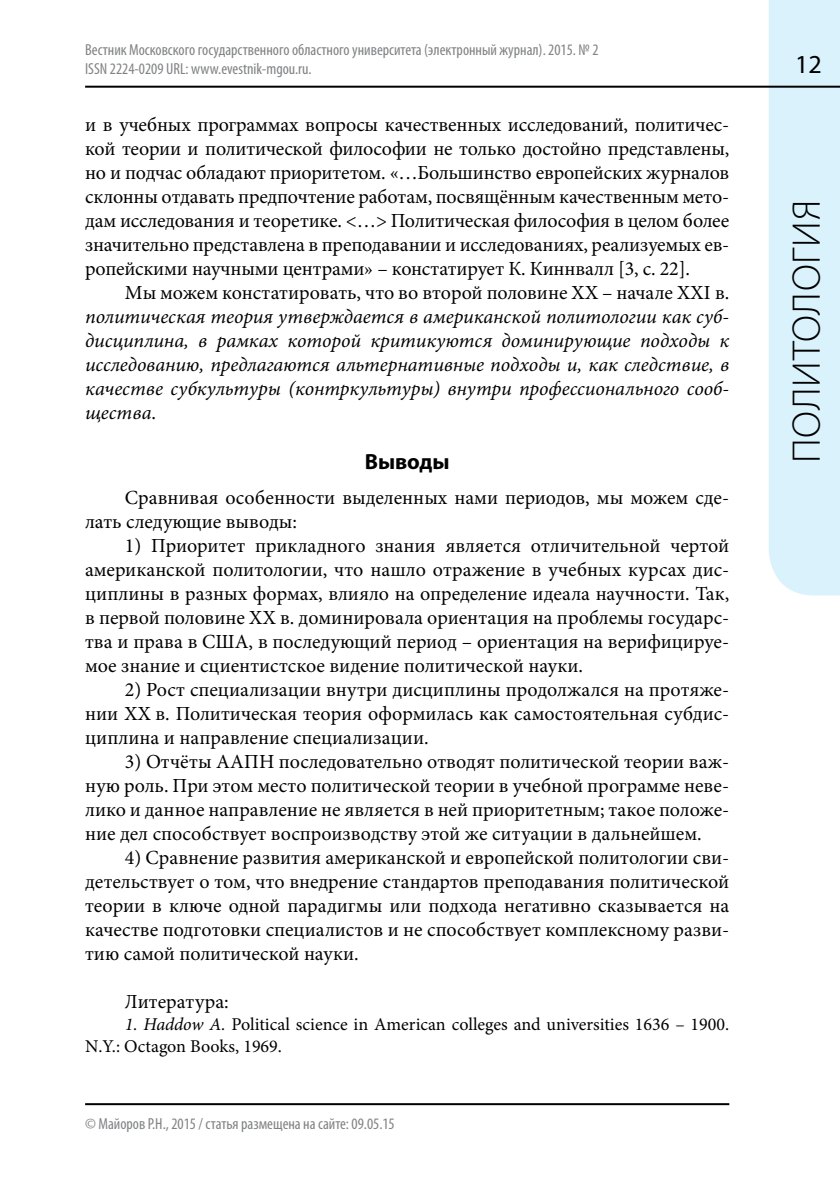
<style>
.page{position:relative;width:840px;height:1191px;background:#fff}
.page>*{position:absolute;margin:0;border:0;box-sizing:border-box;transform-origin:0 0}
.t1{font:300 40px "Myriad Pro";letter-spacing:.02em;color:#000}
.t2{font:26px "Myriad Pro";color:#000}
.t3{font:700 22px "Myriad Pro";color:#000}
.t4{font:20px/24px "Minion Pro";color:#000;text-align:justify}
.t5{font:italic 20px/24px "Minion Pro";letter-spacing:-.005em;color:#000;text-align:justify}
.t6{font:18px/21.6px "Minion Pro";color:#000}
.t7{font:condensed 16px/19.2px "Myriad Pro";color:#808284}
.s1{font-style:normal}
.s2{font-style:italic}
</style>
<div class="page">
<div style="left:768px;top:0;width:71px;height:595px;background:#daf2fc"></div>
<hr style="left:85px;top:86px;width:754px;height:2px;background:#000">
<hr style="left:85px;top:1103px;width:644px;height:2px;background:#000">
<p class="t7" style="left:85px;top:39px;width:514px">Вестник Московского государственного областного университета (электронный журнал). 2015. № 2<br>ISSN 2224-0209 URL: www.evestnik-mgou.ru.</p>
<p class="t4" style="left:85px;top:112px;width:645px">и в учебных программах вопросы качественных исследований, политичес&shy;кой теории и политической философии не только достойно представлены, но и подчас обладают приоритетом. «…Большинство европейских журналов склонны отдавать предпочтение работам, посвящённым качественным мето&shy;дам исследования и теоретике. &lt;…&gt; Политическая философия в целом более значительно представлена в преподавании и исследованиях, реализуемых ев&shy;ропейскими научными центрами» – констатирует К. Киннвалл [3, с. 22].</p>
<p class="t4" style="left:125px;top:280px;width:605px">Мы можем констатировать, что во второй половине XX – начале XXI в.</p>
<p class="t5" style="left:85px;top:304px;width:645px">политическая теория утверждается в американской политологии как суб&shy;дисциплина, в рамках которой критикуются доминирующие подходы к исследованию, предлагаются альтернативные подходы и, как следствие, в качестве субкультуры (контркультуры) внутри профессионального сооб&shy;щества<span class="s1">.</span></p>
<p class="t3" style="left:364px;top:447px;width:86px">Выводы</p>
<p class="t4" style="left:85px;top:486px;width:645px;text-indent:40px">Сравнивая особенности выделенных нами периодов, мы можем сде&shy;лать следующие выводы:</p>
<p class="t4" style="left:85px;top:534px;width:645px;text-indent:40px">1) Приоритет прикладного знания является отличительной чертой американской политологии, что нашло отражение в учебных курсах дис&shy;циплины в разных формах, влияло на определение идеала научности. Так, в первой половине XX в. доминировала ориентация на проблемы государс&shy;тва и права в США, в последующий период – ориентация на верифицируе&shy;мое знание и сциентистское видение политической науки.</p>
<p class="t4" style="left:85px;top:678px;width:645px;text-indent:40px">2) Рост специализации внутри дисциплины продолжался на протяже&shy;нии XX в. Политическая теория оформилась как самостоятельная субдис&shy;циплина и направление специализации.</p>
<p class="t4" style="left:85px;top:750px;width:645px;text-indent:40px">3) Отчёты ААПН последовательно отводят политической теории важ&shy;ную роль. При этом место политической теории в учебной программе неве&shy;лико и данное направление не является в ней приоритетным; такое положе&shy;ние дел способствует воспроизводству этой же ситуации в дальнейшем.</p>
<p class="t4" style="left:85px;top:846px;width:645px;text-indent:40px">4) Сравнение развития американской и европейской политологии сви&shy;детельствует о том, что внедрение стандартов преподавания политической теории в ключе одной парадигмы или подхода негативно сказывается на качестве подготовки специалистов и не способствует комплексному разви&shy;тию самой политической науки.</p>
<p class="t4" style="left:125px;top:990px;width:105px">Литература:</p>
<p class="t6" style="left:85px;top:1013px;width:645px;text-indent:40px"><span class="s2">1. Haddow A.</span> Political science in American colleges and universities 1636 – 1900.<br>N.Y.: Octagon Books, 1969.</p>
<p class="t7" style="left:85px;top:1114px;width:311px">© Майоров Р.Н., 2015 / статья размещена на сайте: 09.05.15</p>
<h2 class="t2" style="left:794px;top:48px;width:13px">12</h2>
<h1 class="t1" style="left:782px;top:463px;width:264px;rotate:-90deg">политология</h1>
</div>
